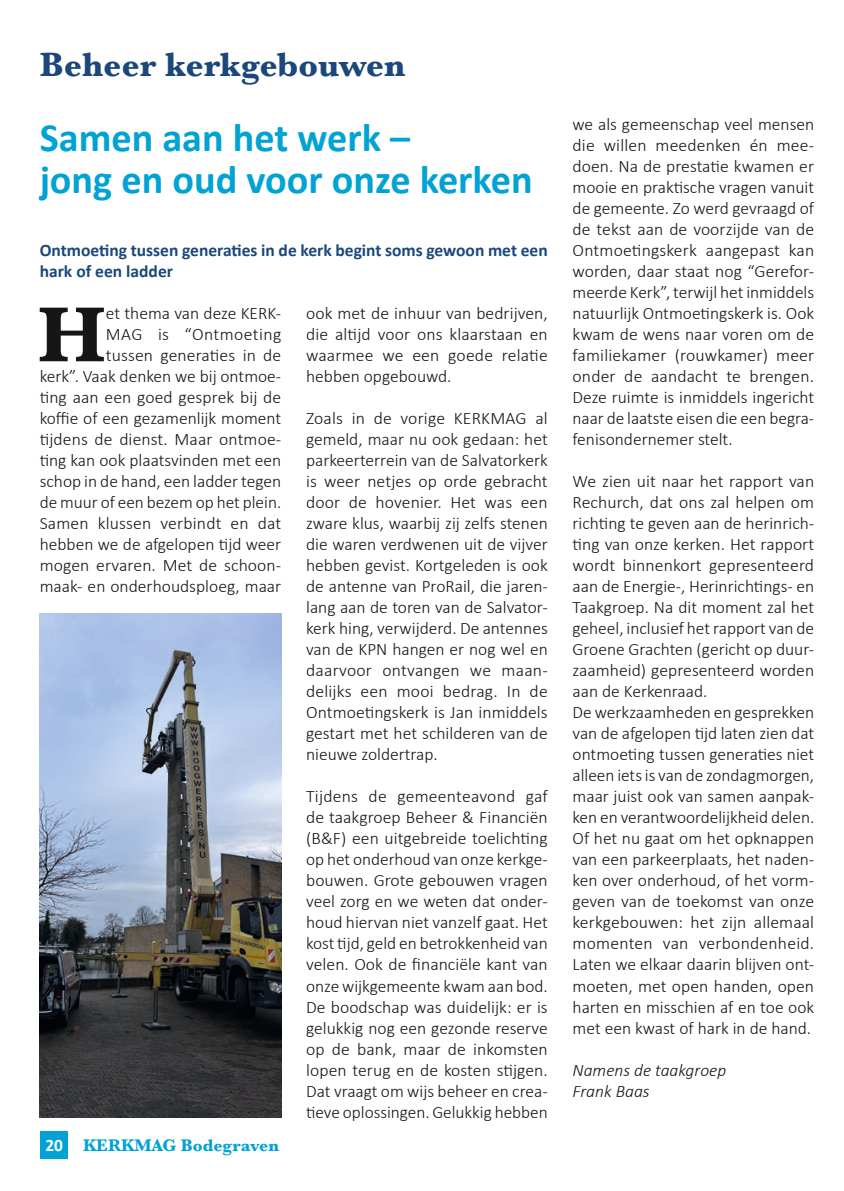
<style>
.page{position:relative;width:844px;height:1191px;background:#fff}
.page>*{position:absolute;margin:0;border:0;box-sizing:border-box;transform-origin:0 0}
.t1{font:700 80.85px "Baskerville";color:#151616}
.t2{font:700 40.25px/42px "Calibri";color:#00a3d4}
.t3{font:700 35px "Baskerville";color:#1b477b}
.t4{font:300 17.5px/21px "Calibri";color:#151616;text-align:justify}
.t5{font:700 17.5px/21px "Calibri";color:#1b477b}
.t6{font:italic 300 17.5px/21px "Calibri";color:#151616}
.t7{font:700 17.5px "Baskerville";color:#00a3d4}
.s1{font-family:"Calibri";color:#fff}
</style>
<div class="page">
<img style="left:40px;top:613px;width:241px;height:504px">
<div style="left:40px;top:1131px;width:28px;height:28px;background:#00a3d4"></div>
<h3 class="t3" style="left:40px;top:40px;width:367px">Beheer kerkgebouwen</h3>
<h2 class="t2" style="left:40px;top:115px;width:494px">Samen aan het werk –<br>jong en oud voor onze kerken</h2>
<p class="t5" style="left:40px;top:239px;width:509px">Ontmoeting tussen generaties in de kerk begint soms gewoon met een hark of een ladder</p>
<h1 class="t1" style="left:37px;top:279px;width:70px">H</h1>
<p class="t4" style="left:40px;top:303px;width:243px;text-align:right">et thema van deze KERK-<br>MAG is “Ontmoeting<br>tussen generaties in de<br>kerk”. Vaak denken we bij ontmoe&shy;ting aan een goed gesprek bij de koffie of een gezamenlijk moment tijdens de dienst. Maar ontmoe&shy;ting kan ook plaatsvinden met een schop in de hand, een ladder tegen de muur of een bezem op het plein.<br>Samen klussen verbindt en dat hebben we de afgelopen tijd weer mogen ervaren. Met de schoon&shy;maak- en onderhoudsploeg, maar</p>
<p class="t4" style="left:306px;top:303px;width:243px">ook met de inhuur van bedrijven, die altijd voor ons klaarstaan en waarmee we een goede relatie hebben opgebouwd.</p>
<p class="t4" style="left:306px;top:408px;width:243px">Zoals in de vorige KERKMAG al gemeld, maar nu ook gedaan: het parkeerterrein van de Salvatorkerk is weer netjes op orde gebracht door de hovenier. Het was een zware klus, waarbij zij zelfs stenen die waren verdwenen uit de vijver hebben gevist. Kortgeleden is ook de antenne van ProRail, die jaren&shy;lang aan de toren van de Salvator&shy;kerk hing, verwijderd. De antennes van de KPN hangen er nog wel en daarvoor ontvangen we maan&shy;delijks een mooi bedrag. In de Ontmoetingskerk is Jan inmiddels gestart met het schilderen van de nieuwe zoldertrap.</p>
<p class="t4" style="left:306px;top:786px;width:243px">Tijdens de gemeenteavond gaf de taakgroep Beheer &amp; Financiën (B&amp;F) een uitgebreide toelichting op het onderhoud van onze kerkge&shy;bouwen. Grote gebouwen vragen veel zorg en we weten dat onder&shy;houd hiervan niet vanzelf gaat. Het kost tijd, geld en betrokkenheid van velen. Ook de financiële kant van onze wijkgemeente kwam aan bod.<br>De boodschap was duidelijk: er is gelukkig nog een gezonde reserve op de bank, maar de inkomsten lopen terug en de kosten stijgen.<br>Dat vraagt om wijs beheer en crea&shy;tieve oplossingen. Gelukkig hebben</p>
<p class="t7" style="left:45px;top:1133px;width:235px"><span class="s1">20</span> KERKMAG Bodegraven</p>
<p class="t4" style="left:572px;top:114px;width:243px">we als gemeenschap veel mensen die willen meedenken én mee&shy;doen. Na de prestatie kwamen er mooie en praktische vragen vanuit de gemeente. Zo werd gevraagd of de tekst aan de voorzijde van de Ontmoetingskerk aangepast kan worden, daar staat nog “Gerefor&shy;meerde Kerk”, terwijl het inmiddels natuurlijk Ontmoetingskerk is. Ook kwam de wens naar voren om de familiekamer (rouwkamer) meer onder de aandacht te brengen.<br>Deze ruimte is inmiddels ingericht naar de laatste eisen die een begra&shy;fenisondernemer stelt.</p>
<p class="t4" style="left:572px;top:471px;width:243px;text-align:left">We zien uit naar het rapport van<br>Rechurch, dat ons zal helpen om richting te geven aan de herinrich&shy;ting van onze kerken. Het rapport wordt binnenkort gepresenteerd aan de Energie-, Herinrichtings- en<br>Taakgroep. Na dit moment zal het geheel, inclusief het rapport van de<br>Groene Grachten (gericht op duur&shy;zaamheid) gepresenteerd worden aan de Kerkenraad.<br>De werkzaamheden en gesprekken van de afgelopen tijd laten zien dat ontmoeting tussen generaties niet alleen iets is van de zondagmorgen, maar juist ook van samen aanpak&shy;ken en verantwoordelijkheid delen.<br>Of het nu gaat om het opknappen van een parkeerplaats, het naden&shy;ken over onderhoud, of het vorm&shy;geven van de toekomst van onze kerkgebouwen: het zijn allemaal momenten van verbondenheid.<br>Laten we elkaar daarin blijven ont&shy;moeten, met open handen, open harten en misschien af en toe ook met een kwast of hark in de hand.</p>
<p class="t6" style="left:572px;top:1059px;width:155px">Namens de taakgroep<br>Frank Baas</p>
</div>
